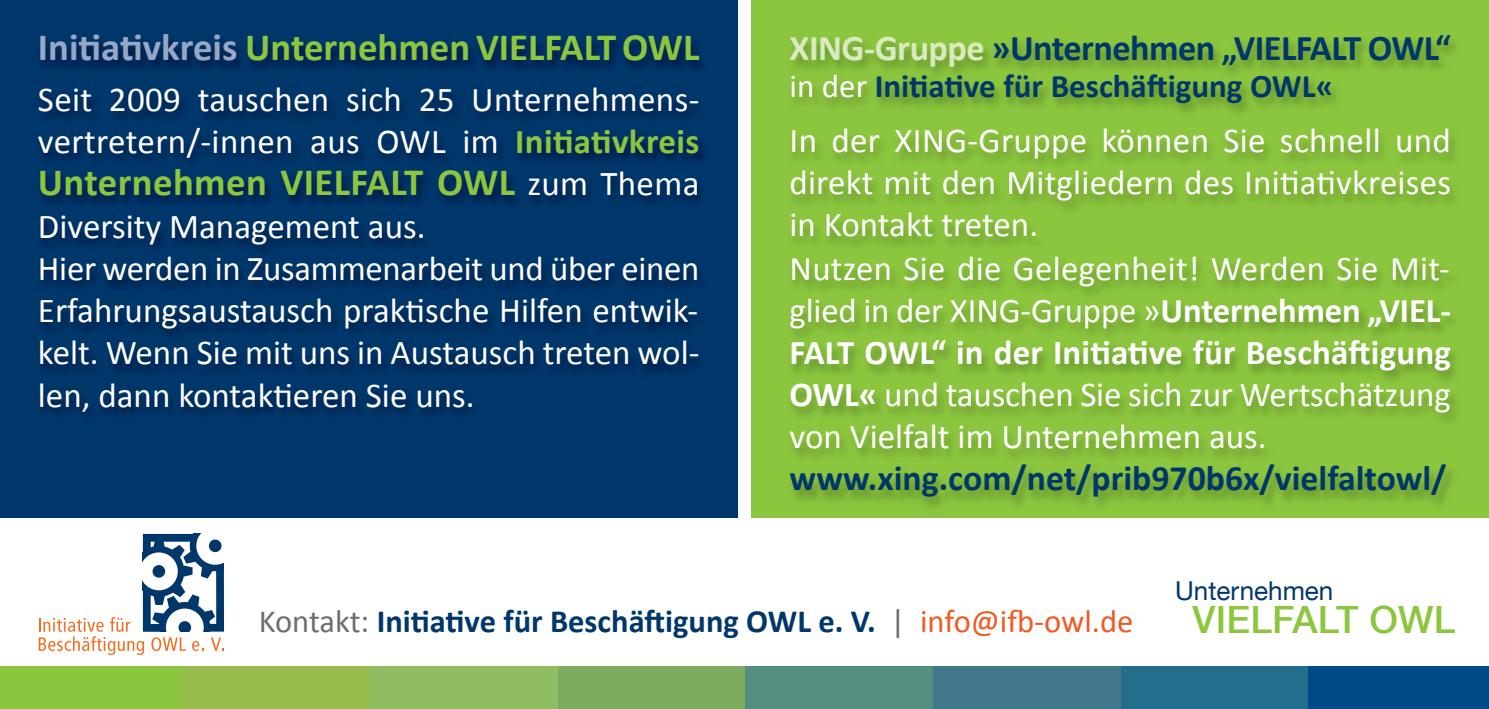
<style>
.page{position:relative;width:1489px;height:709px;background:#fff}
.page>*{position:absolute;margin:0;border:0;box-sizing:border-box;transform-origin:0 0}
.t1{font:700 38.75px "Calibri";color:#8bc63e}
.t2{font:500 37.5px "Helvetica Neue";letter-spacing:.005em;color:#8bc63e}
.t3{font:700 36.25px "Calibri";letter-spacing:-.015em;color:#00376b}
.t4{font:700 35.75px "Calibri";color:#00376b}
.t5{font:35px/42px "Calibri";color:#fff;text-align:justify}
.t6{font:34.75px/41.8px "Calibri";letter-spacing:-.005em;color:#fff}
.t7{font:700 33px "Calibri";color:#00376b}
.t8{font:700 32.5px "Calibri";color:#00376b}
.t9{font:26px "Helvetica Neue";color:#00376b}
.s1{color:#97a7c6}
.s2{font-weight:700;color:#8bc63e}
.s3{font-weight:400;font-size:35px;color:#fff}
.s4{color:#daeac1}
.s5{font-weight:400;color:#fff}
.s6{font-weight:700}
.s7{font-weight:700;font-size:34.75px}
.s8{font-weight:400;color:#6c6d70}
.s9{font-weight:400;color:#f15921}
</style>
<div class="page">
<div style="left:751px;top:0;width:737px;height:517px;background:#8bc63e"></div>
<div style="left:0;top:0;width:737px;height:517px;background:#00376b"></div>
<img style="left:42px;top:14px;width:1414px;height:441px">
<img style="left:717px;top:455px;width:771px;height:63px">
<img style="left:751px;top:457px;width:737px;height:60px">
<img style="left:717px;top:457px;width:20px;height:60px">
<svg style="left:39px;top:533px;width:185px;height:122px"></svg>
<div style="left:1307px;top:666px;width:181px;height:43px;background:#004b87"></div>
<div style="left:1119px;top:666px;width:188px;height:43px;background:#226e8c"></div>
<div style="left:932px;top:666px;width:188px;height:43px;background:#41788b"></div>
<div style="left:744px;top:666px;width:188px;height:43px;background:#538e80"></div>
<div style="left:557px;top:666px;width:187px;height:43px;background:#7dab60"></div>
<div style="left:369px;top:666px;width:188px;height:43px;background:#90bc62"></div>
<div style="left:181px;top:666px;width:188px;height:43px;background:#98bc4d"></div>
<div style="left:0;top:666px;width:182px;height:43px;background:#8bc63e"></div>
<p class="t1" style="left:38px;top:23px;width:663px"><span class="s1">Initiativkreis</span> UnternehmenVIELFALTOWL</p>
<p class="t5" style="left:38px;top:78px;width:663px">Seit 2009 tauschen sich 25 Unternehmens&shy;vertretern/-innen aus OWL im <span class="s2">Initiativkreis</span></p>
<p class="t1" style="left:38px;top:158px;width:663px">Unternehmen VIELFALT OWL <span class="s3">zum Thema</span></p>
<p class="t5" style="left:38px;top:204px;width:389px">Diversity Management aus.</p>
<p class="t6" style="left:38px;top:247px;width:663px">Hier werden in Zusammenarbeit und über einen</p>
<p class="t5" style="left:38px;top:289px;width:663px">Erfahrungsaustausch praktische Hilfen entwik&shy;kelt. Wenn Sie mit uns in Austausch treten wol&shy;len, dann kontaktieren Sie uns.</p>
<p class="t3" style="left:789px;top:25px;width:663px"><span class="s4">XING-Gruppe</span> »Unternehmen „VIELFALT OWL“</p>
<p class="t7" style="left:789px;top:66px;width:545px"><span class="s5">in der</span> Initiative für Beschäftigung OWL«</p>
<p class="t5" style="left:789px;top:119px;width:663px">In der XING-Gruppe können Sie schnell und direkt mit den Mitgliedern des Initiativkreises in Kontakt treten.</p>
<p class="t6" style="left:789px;top:247px;width:663px">Nutzen Sie die Gelegenheit! Werden Sie Mit&shy;glied in der XING-Gruppe »<span class="s6">Unternehmen „VIEL-</span></p>
<p class="t5" style="left:789px;top:331px;width:663px"><span class="s7">FALT OWL“</span> <span class="s6">in der Initiative für Beschäftigung OWL«</span> und tauschen Sie sich zur Wertschätzung von Vielfalt im Unternehmen aus.</p>
<p class="t4" style="left:789px;top:456px;width:658px">www.xing.com/net/prib970b6x/vielfaltowl/</p>
<p class="t8" style="left:259px;top:601px;width:876px"><span class="s8">Kontakt:</span> Initiative für Beschäftigung OWL e. V. <span class="s8">|</span> <span class="s9">info@ifb-owl.de</span></p>
<p class="t9" style="left:1174px;top:575px;width:160px">Unternehmen</p>
<p class="t2" style="left:1192px;top:596px;width:264px">VIELFALT OWL</p>
</div>
